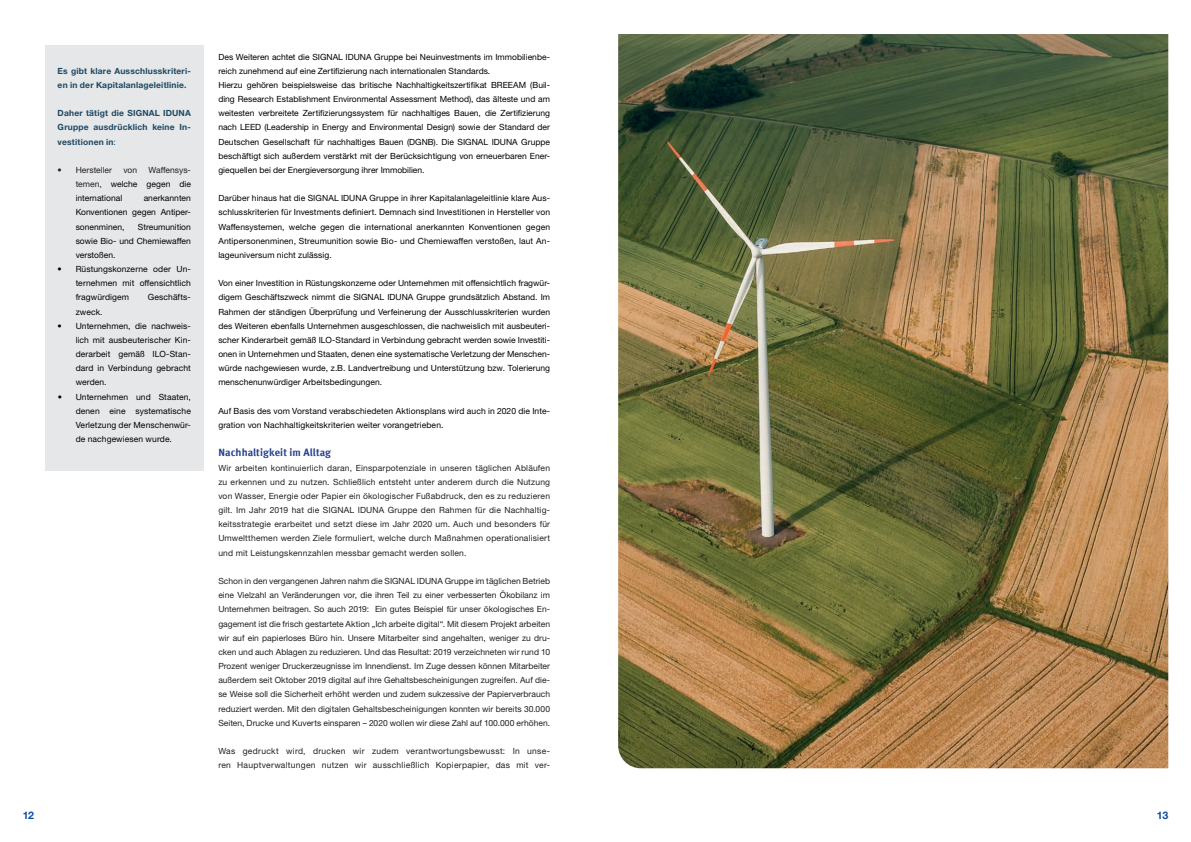
<style>
.page{position:relative;width:1191px;height:842px;background:#fff}
.page>*{position:absolute;margin:0;border:0;box-sizing:border-box;transform-origin:0 0}
.t1{font:700 10.5px "Meta Offc Pro";letter-spacing:.005em;color:#253f8e}
.t2{font:700 10.5px "Helvetica Neue LTW1 G";color:#0d4da1}
.t3{font:8.5px/14.2px "Helvetica Neue LTW1 G";letter-spacing:.005em;color:#000001;text-align:justify}
.t4{font:8.5px/14.2px "Helvetica Neue LTW1 G";letter-spacing:.025em;color:#231f20;text-align:justify}
.t5{font:700 8.5px/14.2px "Helvetica Neue LTW1 G";letter-spacing:.02em;color:#1c4862}
.t6{font:8.5px "Helvetica Neue LTW1 G";letter-spacing:.005em;color:#231f20}
.s1{font-weight:400}
.s2{color:#231f20}
</style>
<div class="page">
<img style="left:618px;top:34px;width:550px;height:734px">
<div style="left:45px;top:45px;width:159px;height:426px;background:#e6e7e9"></div>
<p class="t5" style="left:58px;top:64px;width:135px">Es gibt klare Ausschlusskriteri&shy;en in der Kapitalanlageleitlinie.</p>
<p class="t5" style="left:58px;top:106px;width:135px;text-align:justify">Daher tätigt die SIGNAL IDUNA Gruppe ausdrücklich keine In&shy;vestitionen in<span class="s1">:</span></p>
<p class="t6" style="left:58px;top:165px;width:56px">• Hersteller</p>
<p class="t4" style="left:123px;top:163px;width:15px">von</p>
<p class="t3" style="left:76px;top:163px;width:117px;text-indent:73px"><span class="s2">Wa ensys&shy;temen,</span> welche gegen die international</p>
<p class="t3" style="left:76px;top:191px;width:117px;text-indent:68px">anerkannten Konventionen gegen Antiper&shy;sonenminen,</p>
<p class="t3" style="left:76px;top:219px;width:117px;text-indent:62px">Streumunition sowie Bio- und Chemiewa en verstoßen.</p>
<p class="t3" style="left:76px;top:262px;width:117px;text-indent:-18px">• Rüstungskonzerne oder Un&shy;ternehmen mit o ensichtlich fragwürdigem</p>
<p class="t3" style="left:148px;top:290px;width:45px">Geschäfts-</p>
<p class="t3" style="left:76px;top:304px;width:28px">zweck.</p>
<p class="t3" style="left:76px;top:319px;width:117px;text-indent:-18px">• Unternehmen, die nachweis&shy;lich mit ausbeuterischer Kin&shy;derarbeit gemäß ILO-Stan&shy;dard in Verbindung gebracht werden.</p>
<p class="t3" style="left:76px;top:389px;width:117px;text-indent:-18px">• Unternehmen und Staaten, denen eine systematische Verletzung der Menschenwür&shy;de nachgewiesen wurde.</p>
<p class="t3" style="left:218px;top:49px;width:333px;text-align:left">Des Weiteren achtet die SIGNAL IDUNA Gruppe bei Neuinvestments im Immobilienbe&shy;reich zunehmend auf eine Zertifizierung nach internationalen Standards.<br>Hierzu gehören beispielsweise das britische Nachhaltigkeitszertifikat BREEAM (Buil&shy;ding Research Establishment Environmental Assessment Method), das älteste und am weitesten verbreitete Zertifizierungssystem für nachhaltiges Bauen, die Zertifizierung nach LEED (Leadership in Energy and Environmental Design) sowie der Standard der Deutschen Gesellschaft für nachhaltiges Bauen (DGNB). Die SIGNAL IDUNA Gruppe beschäftigt sich außerdem verstärkt mit der Berücksichtigung von erneuerbaren Ener&shy;giequellen bei der Energieversorgung ihrer Immobilien.</p>
<p class="t3" style="left:218px;top:191px;width:333px">Darüber hinaus hat die SIGNAL IDUNA Gruppe in ihrer Kapitalanlageleitlinie klare Aus&shy;schlusskriterien für Investments definiert. Demnach sind Investitionen in Hersteller von Wa ensystemen, welche gegen die international anerkannten Konventionen gegen Antipersonenminen, Streumunition sowie Bio- und Chemiewa en verstoßen, laut An&shy;lageuniversum nicht zulässig.</p>
<p class="t3" style="left:218px;top:276px;width:333px">Von einer Investition in Rüstungskonzerne oder Unternehmen mit o ensichtlich fragwür&shy;digem Geschäftszweck nimmt die SIGNAL IDUNA Gruppe grundsätzlich Abstand. Im Rahmen der ständigen Überprüfung und Verfeinerung der Ausschlusskriterien wurden des Weiteren ebenfalls Unternehmen ausgeschlossen, die nachweislich mit ausbeuteri&shy;scher Kinderarbeit gemäß ILO-Standard in Verbindung gebracht werden sowie Investiti&shy;onen in Unternehmen und Staaten, denen eine systematische Verletzung der Menschen&shy;würde nachgewiesen wurde, z.B. Landvertreibung und Unterstützung bzw. Tolerierung menschenunwürdiger Arbeitsbedingungen.</p>
<p class="t3" style="left:218px;top:404px;width:333px">Auf Basis des vom Vorstand verabschiedeten Aktionsplans wird auch in 2020 die Inte&shy;gration von Nachhaltigkeitskriterien weiter vorangetrieben.</p>
<p class="t1" style="left:218px;top:445px;width:114px">Nachhaltigkeit im Alltag</p>
<p class="t4" style="left:218px;top:460px;width:333px">Wir arbeiten kontinuierlich daran, Einsparpotenziale in unseren täglichen Abläufen zu erkennen und zu nutzen. Schließlich entsteht unter anderem durch die Nutzung von Wasser, Energie oder Papier ein ökologischer Fußabdruck, den es zu reduzieren gilt. Im Jahr 2019 hat die SIGNAL IDUNA Gruppe den Rahmen für die Nachhaltig&shy;keitsstrategie erarbeitet und setzt diese im Jahr 2020 um. Auch und besonders für Umweltthemen werden Ziele formuliert, welche durch Maßnahmen operationalisiert und mit Leistungskennzahlen messbar gemacht werden sollen.</p>
<p class="t4" style="left:218px;top:574px;width:333px">Schon in den vergangenen Jahren nahm die SIGNAL IDUNA Gruppe im täglichen Betrieb eine Vielzahl an Veränderungen vor, die ihren Teil zu einer verbesserten Ökobilanz im Unternehmen beitragen. So auch 2019: Ein gutes Beispiel für unser ökologisches En&shy;gagement ist die frisch gestartete Aktion „Ich arbeite digital“. Mit diesem Projekt arbeiten wir auf ein papierloses Büro hin. Unsere Mitarbeiter sind angehalten, weniger zu dru&shy;cken und auch Ablagen zu reduzieren. Und das Resultat: 2019 verzeichneten wir rund 10<br>Prozent weniger Druckerzeugnisse im Innendienst. Im Zuge dessen können Mitarbeiter außerdem seit Oktober 2019 digital auf ihre Gehaltsbescheinigungen zugreifen. Auf die&shy;se Weise soll die Sicherheit erhöht werden und zudem sukzessive der Papierverbrauch reduziert werden. Mit den digitalen Gehaltsbescheinigungen konnten wir bereits 30.000<br>Seiten, Drucke und Kuverts einsparen – 2020 wollen wir diese Zahl auf 100.000 erhöhen.</p>
<p class="t4" style="left:218px;top:744px;width:333px">Was gedruckt wird, drucken wir zudem verantwortungsbewusst: In unse&shy;ren Hauptverwaltungen nutzen wir ausschließlich Kopierpapier, das mit ver-</p>
<p class="t2" style="left:23px;top:809px;width:13px">12</p>
<p class="t2" style="left:1157px;top:809px;width:13px">13</p>
</div>
